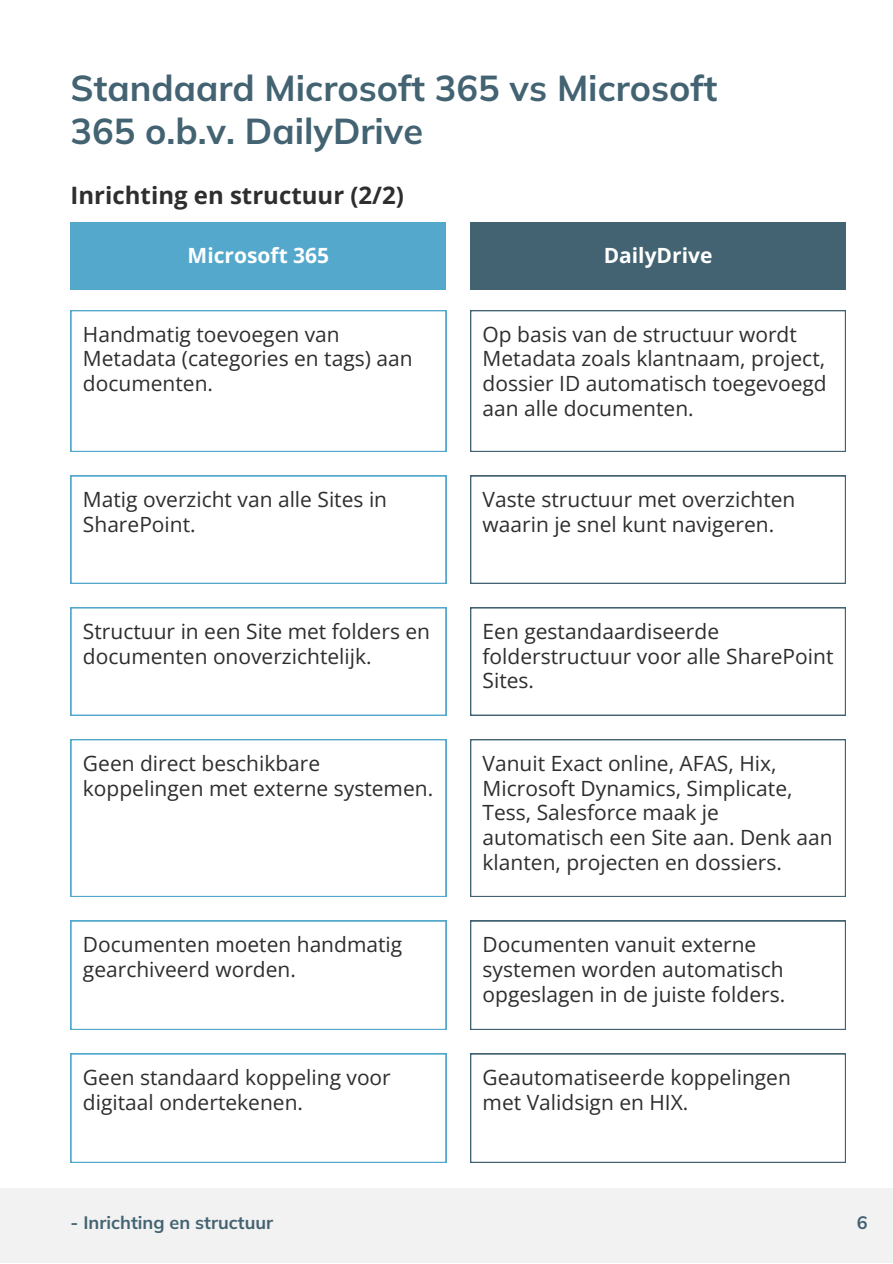
<style>
.page{position:relative;width:893px;height:1264px;background:#fff}
.page>*{position:absolute;margin:0;border:0;box-sizing:border-box;transform-origin:0 0}
.t1{font:700 36px/42.8px "Mulish";color:#436372}
.t2{font:700 24px "Open Sans";color:#2e2e2e}
.t3{font:21px/24.8px "Open Sans";color:#2e2e2e}
.t4{font:700 21px "Open Sans";color:#fff}
.t5{font:700 18px "Mulish";color:#436372}
</style>
<div class="page">
<div style="left:0;top:1187px;width:892px;height:75px;background:#f2f2f2"></div>
<div style="left:71px;top:223px;width:375px;height:67px;background:#53a8cc"></div>
<div style="left:470px;top:223px;width:375px;height:67px;background:#436372"></div>
<svg style="left:71px;top:475px;width:375px;height:108px"></svg>
<svg style="left:470px;top:475px;width:375px;height:108px"></svg>
<svg style="left:71px;top:739px;width:375px;height:157px"></svg>
<svg style="left:470px;top:739px;width:375px;height:157px"></svg>
<svg style="left:71px;top:1053px;width:375px;height:109px"></svg>
<svg style="left:470px;top:1053px;width:375px;height:109px"></svg>
<svg style="left:71px;top:310px;width:375px;height:142px"></svg>
<svg style="left:470px;top:310px;width:375px;height:142px"></svg>
<svg style="left:71px;top:607px;width:375px;height:108px"></svg>
<svg style="left:470px;top:607px;width:375px;height:108px"></svg>
<svg style="left:71px;top:920px;width:375px;height:109px"></svg>
<svg style="left:470px;top:920px;width:375px;height:109px"></svg>
<p class="t1" style="left:71px;top:66px;width:648px">Standaard Microsoft 365 vs Microsoft<br>365 o.b.v. DailyDrive</p>
<p class="t2" style="left:71px;top:179px;width:335px">Inrichting en structuur (2/2)</p>
<p class="t4" style="left:188px;top:241px;width:143px">Microsoft 365</p>
<p class="t4" style="left:603px;top:241px;width:110px">DailyDrive</p>
<p class="t3" style="left:83px;top:321px;width:331px">Handmatig toevoegen van<br>Metadata (categories en tags) aan documenten.</p>
<p class="t3" style="left:482px;top:321px;width:345px">Op basis van de structuur wordt<br>Metadata zoals klantnaam, project, dossier ID automatisch toegevoegd aan alle documenten.</p>
<p class="t3" style="left:83px;top:486px;width:306px">Matig overzicht van alle Sites in<br>SharePoint.</p>
<p class="t3" style="left:482px;top:486px;width:314px">Vaste structuur met overzichten waarin je snel kunt navigeren.</p>
<p class="t3" style="left:83px;top:618px;width:348px">Structuur in een Site met folders en documenten onoverzichtelijk.</p>
<p class="t3" style="left:482px;top:618px;width:352px">Een gestandaardiseerde folderstructuur voor alle SharePoint<br>Sites.</p>
<p class="t3" style="left:83px;top:750px;width:352px">Geen direct beschikbare koppelingen met externe systemen.</p>
<p class="t3" style="left:482px;top:750px;width:351px">Vanuit Exact online, AFAS, Hix,<br>Microsoft Dynamics, Simplicate,<br>Tess, Salesforce maak je automatisch een Site aan. Denk aan klanten, projecten en dossiers.</p>
<p class="t3" style="left:83px;top:931px;width:321px">Documenten moeten handmatig gearchiveerd worden.</p>
<p class="t3" style="left:482px;top:931px;width:304px">Documenten vanuit externe systemen worden automatisch opgeslagen in de juiste folders.</p>
<p class="t3" style="left:83px;top:1064px;width:309px">Geen standaard koppeling voor digitaal ondertekenen.</p>
<p class="t3" style="left:482px;top:1064px;width:310px">Geautomatiseerde koppelingen met Validsign en HIX.</p>
<p class="t5" style="left:71px;top:1210px;width:204px">- Inrichting en structuur</p>
<p class="t5" style="left:856px;top:1210px;width:12px">6</p>
</div>
